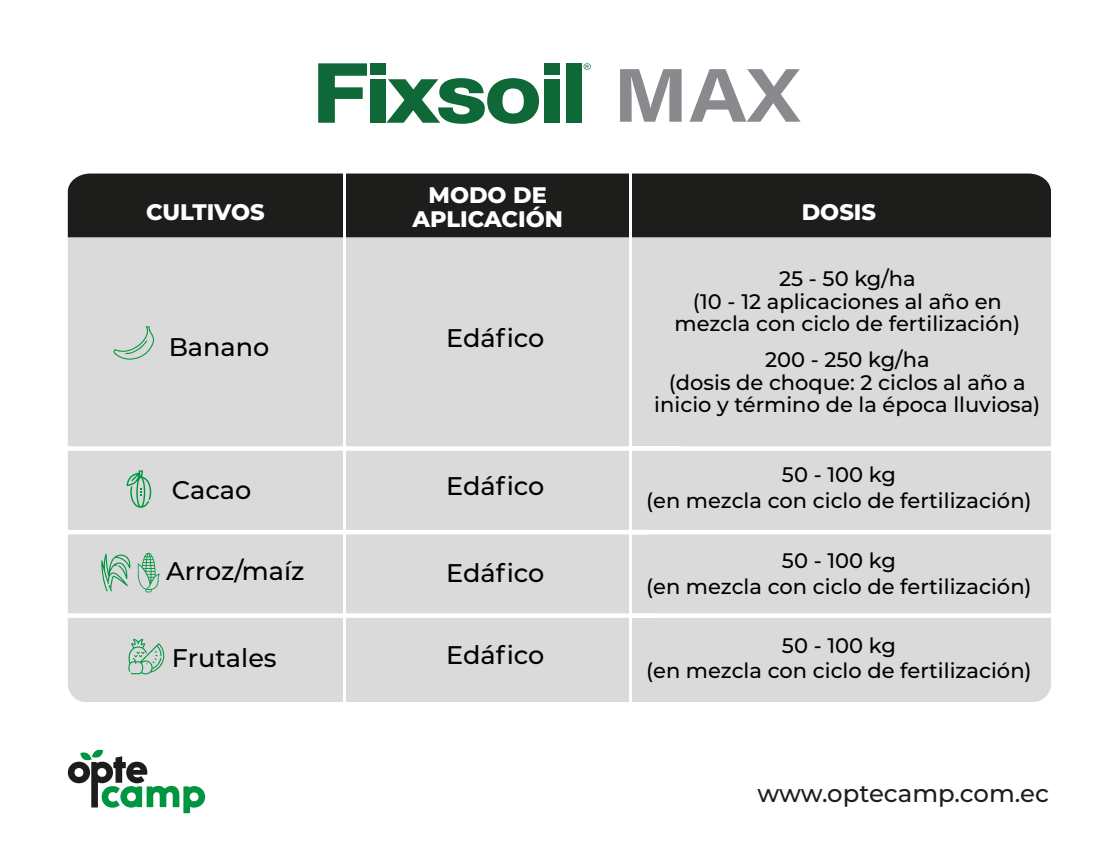
<style>
.page{position:relative;width:1114px;height:851px;background:#fff}
.page>*{position:absolute;margin:0;border:0;box-sizing:border-box;transform-origin:0 0}
.t1{font:500 25.5px "Montserrat";color:#000}
.t2{font:500 24.45px "Montserrat";color:#1d1d1b}
.t3{font:800 22.5px/24px "Montserrat";color:#fff;text-align:center}
.t4{font:500 21px/22.5px "Montserrat";color:#000;text-align:center}
</style>
<div class="page">
<svg style="left:68px;top:749px;width:137px;height:64px"></svg>
<div style="left:68px;top:176px;width:982px;height:526px;background:#dadada;border-radius:18px"></div>
<div style="left:68px;top:173px;width:982px;height:64px;background:#1d1d1b"></div>
<hr style="left:343px;top:142px;width:3px;height:589px;background:#fff">
<hr style="left:629px;top:142px;width:3px;height:589px;background:#fff">
<svg style="left:113px;top:326px;width:41px;height:33px"></svg>
<svg style="left:126px;top:470px;width:25px;height:38px"></svg>
<svg style="left:128px;top:638px;width:36px;height:37px"></svg>
<div style="left:57px;top:613px;width:599px;height:5px;background:#fff"></div>
<div style="left:57px;top:446px;width:624px;height:5px;background:#fff"></div>
<div style="left:631px;top:446px;width:441px;height:5px;background:#fff"></div>
<hr style="left:57px;top:530px;width:594px;height:4px;background:#fff">
<hr style="left:631px;top:530px;width:441px;height:4px;background:#fff">
<div style="left:631px;top:613px;width:441px;height:5px;background:#fff"></div>
<svg style="left:318px;top:63px;width:49px;height:60px"></svg>
<div style="left:370px;top:79px;width:16px;height:44px;background:#0f6838"></div>
<div style="left:370px;top:63px;width:16px;height:12px;background:#0f6838"></div>
<svg style="left:386px;top:78px;width:153px;height:46px"></svg>
<div style="left:544px;top:63px;width:15px;height:12px;background:#0f6838"></div>
<div style="left:544px;top:79px;width:15px;height:44px;background:#0f6838"></div>
<div style="left:566px;top:63px;width:15px;height:60px;background:#0f6838"></div>
<svg style="left:583px;top:63px;width:8px;height:7px"></svg>
<svg style="left:620px;top:69px;width:61px;height:53px"></svg>
<svg style="left:689px;top:69px;width:111px;height:53px"></svg>
<svg style="left:101px;top:553px;width:29px;height:38px"></svg>
<svg style="left:138px;top:552px;width:22px;height:40px"></svg>
<p class="t3" style="left:146px;top:198px;width:120px">CULTIVOS</p>
<p class="t3" style="left:412px;top:182px;width:152px">MODO DE<br>APLICACIÓN</p>
<p class="t3" style="left:801px;top:198px;width:76px">DOSIS</p>
<p class="t1" style="left:169px;top:329px;width:102px">Banano</p>
<p class="t1" style="left:446px;top:320px;width:100px">Edáfico</p>
<p class="t4" style="left:674px;top:266px;width:347px">25 - 50 kg/ha<br>(10 - 12 aplicaciones al año en mezcla con ciclo de fertilización)</p>
<p class="t4" style="left:654px;top:347px;width:387px">200 - 250 kg/ha<br>(dosis de choque: 2 ciclos al año a inicio y término de la época lluviosa)</p>
<p class="t1" style="left:172px;top:472px;width:81px">Cacao</p>
<p class="t1" style="left:446px;top:468px;width:100px">Edáfico</p>
<p class="t4" style="left:646px;top:461px;width:387px;line-height:25.2px">50 - 100 kg<br>(en mezcla con ciclo de fertilización)</p>
<p class="t1" style="left:166px;top:553px;width:140px">Arroz/maíz</p>
<p class="t1" style="left:172px;top:640px;width:106px">Frutales</p>
<p class="t1" style="left:446px;top:555px;width:100px">Edáfico</p>
<p class="t1" style="left:446px;top:637px;width:100px">Edáfico</p>
<p class="t4" style="left:646px;top:547px;width:387px;line-height:25.2px">50 - 100 kg<br>(en mezcla con ciclo de fertilización)</p>
<p class="t4" style="left:646px;top:631px;width:387px;line-height:25.2px">50 - 100 kg<br>(en mezcla con ciclo de fertilización)</p>
<p class="t2" style="left:757px;top:775px;width:293px">www.optecamp.com.ec</p>
</div>
